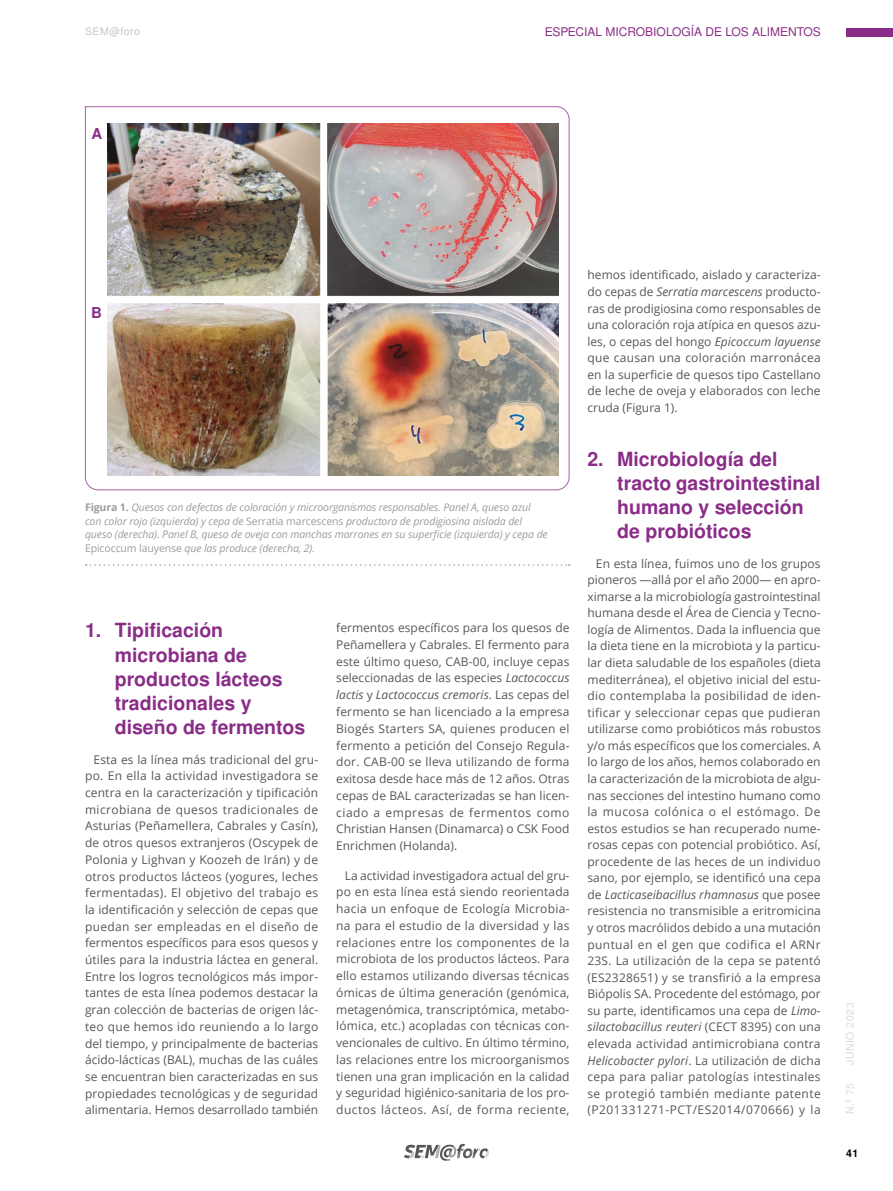
<style>
.page{position:relative;width:893px;height:1191px;background:#fff}
.page>*{position:absolute;margin:0;border:0;box-sizing:border-box;transform-origin:0 0}
.t1{font:700 19.5px/24.2px "Nimbus San L";color:#8a2d88}
.t2{font:700 15px "Nimbus San L";color:#8a2d88}
.t3{font:12px/16.5px "Open Sans";color:#575756;text-align:justify}
.t4{font:12px "Nimbus San L";color:#8a2d88}
.t5{font:italic 10.5px/13.5px "Open Sans";letter-spacing:-.01em;color:#9d9d9c}
.t6{font:10.5px "Nimbus San L";letter-spacing:.05em;color:#dadada}
.t7{font:10.5px "Nimbus San L";letter-spacing:.05em;color:#c6c6c6}
.t8{font:700 10.5px "Nimbus San L";color:#000}
.s1{font-weight:700;font-style:normal}
.s2{font-style:normal}
.s3{font-style:italic}
</style>
<div class="page">
<div style="left:846px;top:28px;width:47px;height:9px;background:#8a2d88"></div>
<svg style="left:404px;top:1143px;width:85px;height:18px"></svg>
<img style="left:85px;top:106px;width:485px;height:384px">
<svg style="left:86px;top:564px;width:484px;height:2px"></svg>
<p class="t7" style="left:85px;top:24px;width:57px">SEM@foro</p>
<p class="t4" style="left:545px;top:23px;width:277px">ESPECIAL MICROBIOLOGÍA DE LOS ALIMENTOS</p>
<p class="t2" style="left:91px;top:123px;width:12px">A</p>
<p class="t2" style="left:91px;top:302px;width:12px">B</p>
<p class="t5" style="left:85px;top:500px;width:464px"><span class="s1">Figura 1.</span> Quesos con defectos de coloración y microorganismos responsables. Panel A, queso azul con color rojo (izquierda) y cepa de <span class="s2">Serratia marcescens</span> productora de prodigiosina aislada del queso (derecha). Panel B, queso de oveja con manchas marrones en su superficie (izquierda) y cepa de <span class="s2">Epicoccum lauyense</span> que las produce (derecha, 2).</p>
<h1 class="t1" style="left:115px;top:618px;width:192px;text-indent:-30px">1. Tipificación microbiana de productos lácteos tradicionales y diseño de fermentos</h1>
<p class="t3" style="left:85px;top:750px;width:235px;text-indent:8px">Esta es la línea más tradicional del gru&shy;po. En ella la actividad investigadora se centra en la caracterización y tipificación microbiana de quesos tradicionales de Asturias (Peñamellera, Cabrales y Casín), de otros quesos extranjeros (Oscypek de Polonia y Lighvan y Koozeh de Irán) y de otros productos lácteos (yogures, leches fermentadas). El objetivo del trabajo es la identificación y selección de cepas que puedan ser empleadas en el diseño de fermentos específicos para esos quesos y útiles para la industria láctea en general.<br>Entre los logros tecnológicos más impor&shy;tantes de esta línea podemos destacar la gran colección de bacterias de origen lác&shy;teo que hemos ido reuniendo a lo largo del tiempo, y principalmente de bacterias ácido-lácticas (BAL), muchas de las cuáles se encuentran bien caracterizadas en sus propiedades tecnológicas y de seguridad alimentaria. Hemos desarrollado también</p>
<p class="t3" style="left:336px;top:619px;width:235px">fermentos específicos para los quesos de Peñamellera y Cabrales. El fermento para este último queso, CAB-00, incluye cepas seleccionadas de las especies <span class="s3">Lactococcus lactis</span> y <span class="s3">Lactococcus cremoris</span>. Las cepas del fermento se han licenciado a la empresa Biogés Starters SA, quienes producen el fermento a petición del Consejo Regula&shy;dor. CAB-00 se lleva utilizando de forma exitosa desde hace más de 12 años. Otras cepas de BAL caracterizadas se han licen&shy;ciado a empresas de fermentos como Christian Hansen (Dinamarca) o CSK Food Enrichmen (Holanda).</p>
<p class="t3" style="left:336px;top:866px;width:235px;text-indent:8px">La actividad investigadora actual del gru&shy;po en esta línea está siendo reorientada hacia un enfoque de Ecología Microbia&shy;na para el estudio de la diversidad y las relaciones entre los componentes de la microbiota de los productos lácteos. Para ello estamos utilizando diversas técnicas ómicas de última generación (genómica, metagenómica, transcriptómica, metabo&shy;lómica, etc.) acopladas con técnicas con&shy;vencionales de cultivo. En último término, las relaciones entre los microorganismos tienen una gran implicación en la calidad y seguridad higiénico-sanitaria de los pro&shy;ductos lácteos. Así, de forma reciente,</p>
<p class="t3" style="left:587px;top:266px;width:235px">hemos identificado, aislado y caracteriza&shy;do cepas de <span class="s3">Serratia marcescens</span> producto&shy;ras de prodigiosina como responsables de una coloración roja atípica en quesos azu&shy;les, o cepas del hongo <span class="s3">Epicoccum layuense </span>que causan una coloración marronácea en la superficie de quesos tipo Castellano de leche de oveja y elaborados con leche cruda (Figura 1).</p>
<h1 class="t1" style="left:617px;top:447px;width:205px;text-indent:-30px">2. Microbiología del tracto gastrointestinal humano y selección de probióticos</h1>
<p class="t3" style="left:587px;top:554px;width:235px;text-indent:9px">En esta línea, fuimos uno de los grupos pioneros —allá por el año 2000— en apro&shy;ximarse a la microbiología gastrointestinal humana desde el Área de Ciencia y Tecno&shy;logía de Alimentos. Dada la influencia que la dieta tiene en la microbiota y la particu&shy;lar dieta saludable de los españoles (dieta mediterránea), el objetivo inicial del estu&shy;dio contemplaba la posibilidad de iden&shy;tificar y seleccionar cepas que pudieran utilizarse como probióticos más robustos y/o más específicos que los comerciales. A lo largo de los años, hemos colaborado en la caracterización de la microbiota de algu&shy;nas secciones del intestino humano como la mucosa colónica o el estómago. De estos estudios se han recuperado nume&shy;rosas cepas con potencial probiótico. Así, procedente de las heces de un individuo sano, por ejemplo, se identificó una cepa de <span class="s3">Lacticaseibacillus rhamnosus</span> que posee resistencia no transmisible a eritromicina y otros macrólidos debido a una mutación puntual en el gen que codifica el ARNr 23S. La utilización de la cepa se patentó (ES2328651) y se transfirió a la empresa Biópolis SA. Procedente del estómago, por su parte, identificamos una cepa de <span class="s3">Limo&shy;silactobacillus reuteri</span> (CECT 8395) con una elevada actividad antimicrobiana contra <span class="s3">Helicobacter pylori</span>. La utilización de dicha cepa para paliar patologías intestinales se protegió también mediante patente (P201331271-PCT/ES2014/070666) y la</p>
<p class="t6" style="left:843px;top:1065px;width:64px;rotate:-90deg">JUNIO 2023</p>
<p class="t6" style="left:843px;top:1114px;width:33px;rotate:-90deg">N.º 75</p>
<p class="t8" style="left:846px;top:1145px;width:14px">41</p>
</div>
